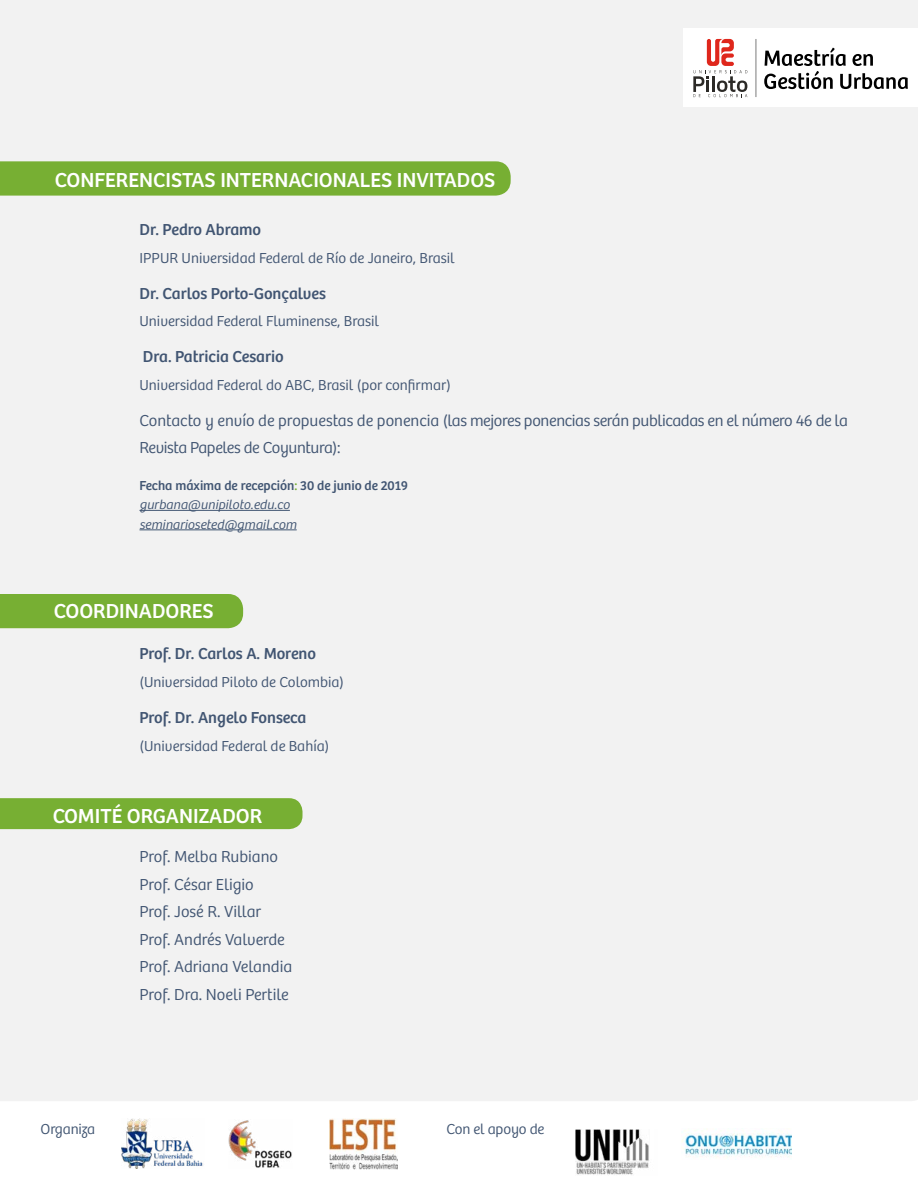
<style>
.page{position:relative;width:918px;height:1188px;background:#fff}
.page>*{position:absolute;margin:0;border:0;box-sizing:border-box;transform-origin:0 0}
.t1{font:21px "Bree";color:#fff}
.t2{font:300 16.5px/27.5px "Bree";letter-spacing:-.015em;color:#415572}
.t3{font:16.5px "Bree";color:#415572}
.t4{font:300 15px "Bree";color:#415572}
.t5{font:italic 300 13.5px/19.5px "Bree";color:#415572}
.s1{font-weight:400;font-style:normal}
.s2{font-weight:400;font-style:normal;color:#77af33}
</style>
<div class="page">
<img style="left:122px;top:1119px;width:81px;height:50px">
<img style="left:228px;top:1120px;width:64px;height:48px">
<img style="left:681px;top:1130px;width:110px;height:30px">
<img style="left:575px;top:1129px;width:74px;height:46px">
<div style="left:0;top:0;width:918px;height:1101px;background:#f2f2f2"></div>
<div style="left:683px;top:28px;width:235px;height:79px;background:#fff"></div>
<svg style="left:693px;top:39px;width:54px;height:58px"></svg>
<svg style="left:756px;top:39px;width:1px;height:58px"></svg>
<svg style="left:764px;top:48px;width:144px;height:41px"></svg>
<img style="left:330px;top:1119px;width:68px;height:51px">
<div style="left:0;top:161px;width:511px;height:35px;background:#77af33"></div>
<hr style="left:140px;top:510px;width:150px;height:1px;background:#415572">
<hr style="left:140px;top:530px;width:157px;height:1px;background:#415572">
<div style="left:0;top:594px;width:243px;height:34px;background:#77af33"></div>
<div style="left:0;top:798px;width:303px;height:31px;background:#77af33"></div>
<p class="t1" style="left:55px;top:167px;width:442px">CONFERENCISTAS INTERNACIONALES INVITADOS</p>
<p class="t3" style="left:140px;top:220px;width:123px">Dr. Pedro Abramo</p>
<p class="t4" style="left:140px;top:249px;width:317px">IPPUR Universidad Federal de Río de Janeiro, Brasil</p>
<p class="t3" style="left:140px;top:283px;width:188px">Dr. Carlos Porto-Gonçalves</p>
<p class="t4" style="left:140px;top:312px;width:241px">Universidad Federal Fluminense, Brasil</p>
<p class="t3" style="left:143px;top:347px;width:142px">Dra. Patricia Cesario</p>
<p class="t4" style="left:140px;top:376px;width:313px">Universidad Federal do ABC, Brasil (por confirmar)</p>
<p class="t2" style="left:140px;top:407px;width:710px">Contacto y envío de propuestas de ponencia (las mejores ponencias serán publicadas en el número 46 de la<br>Revista Papeles de Coyuntura):</p>
<p class="t5" style="left:140px;top:476px;width:270px"><span class="s1">Fecha máxima de recepción</span><span class="s2">:</span> <span class="s1">30 de junio de 2019 </span>gurbana@unipiloto.edu.co seminarioseted@gmail.com</p>
<p class="t1" style="left:54px;top:598px;width:162px">COORDINADORES</p>
<p class="t3" style="left:140px;top:644px;width:178px">Prof. Dr. Carlos A. Moreno</p>
<p class="t4" style="left:140px;top:673px;width:206px">(Universidad Piloto de Colombia)</p>
<p class="t3" style="left:140px;top:708px;width:168px">Prof. Dr. Angelo Fonseca</p>
<p class="t4" style="left:140px;top:737px;width:191px">(Universidad Federal de Bahía)</p>
<p class="t1" style="left:53px;top:803px;width:211px">COMITÉ ORGANIZADOR</p>
<p class="t2" style="left:140px;top:843px;width:154px">Prof. Melba Rubiano<br>Prof. César Eligio<br>Prof. José R. Villar<br>Prof. Andrés Valverde<br>Prof. Adriana Velandia<br>Prof. Dra. Noeli Pertile</p>
<p class="t4" style="left:41px;top:1121px;width:56px">Organiza</p>
<p class="t4" style="left:446px;top:1121px;width:99px">Con el apoyo de</p>
</div>
